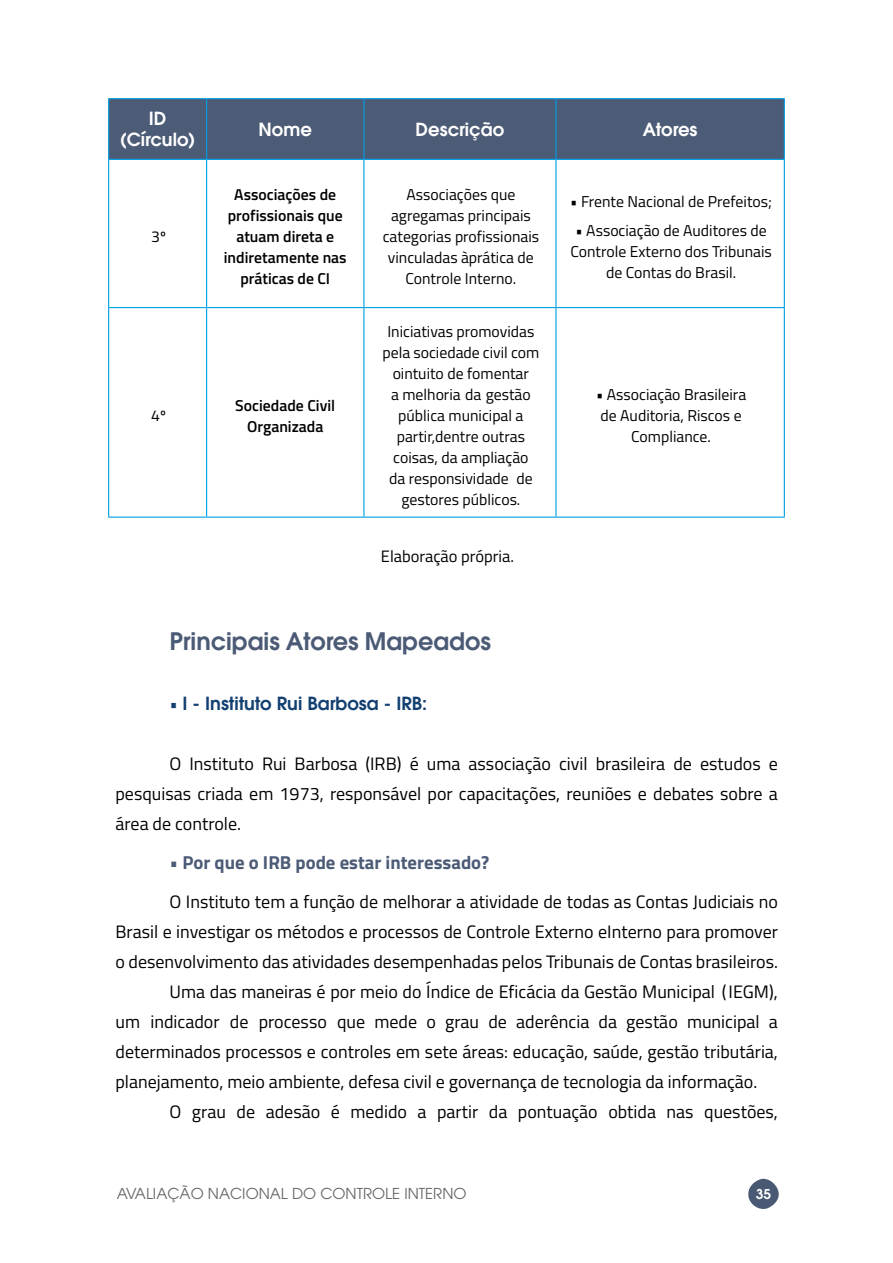
<style>
.page{position:relative;width:893px;height:1263px;background:#fff}
.page>*{position:absolute;margin:0;border:0;box-sizing:border-box;transform-origin:0 0}
.t1{font:600 24px "ITC Avant Garde Std";color:#4b5a75}
.t2{font:700 18.75px "Titillium Web";color:#4c5b76}
.t3{font:18px/30px "Titillium Web";color:#000;text-align:justify}
.t4{font:600 18px/21.6px "ITC Avant Garde Std";color:#fff;text-align:center}
.t5{font:600 18px "ITC Avant Garde Std";color:#134071}
.t6{font:16.5px "Titillium Web";color:#000}
.t7{font:15.75px/21px "Titillium Web";color:#000;text-align:center}
.t8{font:600 15.75px/21px "Titillium Web";color:#000;text-align:center}
.t9{font:15px "ITC Avant Garde Std";color:#666}
.t10{font:600 13.5px "ITC Avant Garde Std";color:#fff}
.s1{font-family:"Titillium Web";font-weight:400}
.s2{font-weight:400}
</style>
<div class="page">
<svg style="left:748px;top:1178px;width:31px;height:31px"></svg>
<div style="left:109px;top:99px;width:675px;height:60px;background:#4c5b76"></div>
<hr style="left:108px;top:98px;width:99px;height:1px;background:#009fe3">
<hr style="left:108px;top:99px;width:1px;height:60px;background:#009fe3">
<hr style="left:207px;top:98px;width:157px;height:1px;background:#009fe3">
<hr style="left:206px;top:99px;width:1px;height:60px;background:#009fe3">
<hr style="left:364px;top:98px;width:192px;height:1px;background:#009fe3">
<hr style="left:363px;top:99px;width:1px;height:60px;background:#009fe3">
<hr style="left:556px;top:98px;width:229px;height:1px;background:#009fe3">
<hr style="left:555px;top:99px;width:1px;height:60px;background:#009fe3">
<hr style="left:784px;top:99px;width:1px;height:60px;background:#009fe3">
<hr style="left:108px;top:159px;width:99px;height:1px;background:#009fe3">
<hr style="left:207px;top:159px;width:157px;height:1px;background:#009fe3">
<hr style="left:364px;top:159px;width:192px;height:1px;background:#009fe3">
<hr style="left:556px;top:159px;width:229px;height:1px;background:#009fe3">
<hr style="left:108px;top:160px;width:1px;height:147px;background:#009fe3">
<hr style="left:206px;top:160px;width:1px;height:147px;background:#009fe3">
<hr style="left:363px;top:160px;width:1px;height:147px;background:#009fe3">
<hr style="left:555px;top:160px;width:1px;height:147px;background:#009fe3">
<hr style="left:784px;top:160px;width:1px;height:147px;background:#009fe3">
<hr style="left:108px;top:307px;width:99px;height:1px;background:#009fe3">
<hr style="left:108px;top:308px;width:1px;height:209px;background:#009fe3">
<hr style="left:207px;top:307px;width:157px;height:1px;background:#009fe3">
<hr style="left:206px;top:308px;width:1px;height:209px;background:#009fe3">
<hr style="left:364px;top:307px;width:192px;height:1px;background:#009fe3">
<hr style="left:363px;top:308px;width:1px;height:209px;background:#009fe3">
<hr style="left:556px;top:307px;width:229px;height:1px;background:#009fe3">
<hr style="left:555px;top:308px;width:1px;height:209px;background:#009fe3">
<hr style="left:784px;top:308px;width:1px;height:209px;background:#009fe3">
<hr style="left:108px;top:517px;width:99px;height:1px;background:#009fe3">
<hr style="left:207px;top:517px;width:157px;height:1px;background:#009fe3">
<hr style="left:364px;top:517px;width:192px;height:1px;background:#009fe3">
<hr style="left:556px;top:517px;width:229px;height:1px;background:#009fe3">
<p class="t4" style="left:120px;top:107px;width:77px">ID (Círculo)</p>
<p class="t4" style="left:259px;top:118px;width:55px">Nome</p>
<p class="t4" style="left:416px;top:118px;width:90px">Descrição</p>
<p class="t4" style="left:643px;top:118px;width:56px">Atores</p>
<p class="t7" style="left:151px;top:226px;width:16px">3º</p>
<p class="t8" style="left:224px;top:184px;width:124px">Associações de profissionais que atuam direta e indiretamente nas práticas de CI</p>
<p class="t7" style="left:383px;top:184px;width:158px">Associações que agregam as principais categorias profissionais vinculadas à prática de<br>Controle Interno.</p>
<p class="t7" style="left:570px;top:190px;width:203px">• Frente Nacional de Prefeitos;</p>
<p class="t7" style="left:570px;top:219px;width:203px">• Associação de Auditores de<br>Controle Externo dos Tribunais de Contas do Brasil.</p>
<p class="t7" style="left:151px;top:404px;width:16px">4º</p>
<p class="t8" style="left:235px;top:394px;width:101px">Sociedade Civil<br>Organizada</p>
<p class="t7" style="left:382px;top:320px;width:158px">Iniciativas promovidas pela sociedade civil com o intuito de fomentar<br>a melhoria da gestão pública municipal a partir, dentre outras coisas, da ampliação<br>da responsividade de gestores públicos.</p>
<p class="t6" style="left:381px;top:544px;width:135px">Elaboração própria.</p>
<h1 class="t1" style="left:170px;top:626px;width:323px">Principais Atores Mapeados</h1>
<p class="t5" style="left:170px;top:692px;width:259px"><span class="s1">•</span> I - Instituto Rui Barbosa - IRB:</p>
<p class="t7" style="left:596px;top:383px;width:152px">• Associação Brasileira de Auditoria, Riscos e<br>Compliance.</p>
<p class="t3" style="left:116px;top:748px;width:664px;text-indent:54px">O Instituto Rui Barbosa (IRB) é uma associação civil brasileira de estudos e pesquisas criada em 1973, responsável por capacitações, reuniões e debates sobre a área de controle.</p>
<p class="t2" style="left:170px;top:848px;width:321px"><span class="s2">•</span> Por que o IRB pode estar interessado?</p>
<p class="t3" style="left:170px;top:886px;width:610px">O Instituto tem a função de melhorar a atividade de todas as Contas Judiciais no</p>
<p class="t3" style="left:116px;top:916px;width:664px">Brasil e investigar os métodos e processos de Controle Externo e Interno para promover</p>
<p class="t3" style="left:116px;top:946px;width:664px">o desenvolvimento das atividades desempenhadas pelos Tribunais de Contas brasileiros.</p>
<p class="t3" style="left:170px;top:976px;width:610px">Uma das maneiras é por meio do Índice de Eficácia da Gestão Municipal ( IEGM),</p>
<p class="t3" style="left:116px;top:1006px;width:664px">um indicador de processo que mede o grau de aderência da gestão municipal a</p>
<p class="t3" style="left:116px;top:1036px;width:664px">determinados processos e controles em sete áreas: educação, saúde, gestão tributária,</p>
<p class="t3" style="left:116px;top:1066px;width:643px">planejamento, meio ambiente, defesa civil e governança de tecnologia da informação.</p>
<p class="t3" style="left:170px;top:1096px;width:610px">O grau de adesão é medido a partir da pontuação obtida nas questões,</p>
<p class="t9" style="left:117px;top:1184px;width:351px">AVALIAÇÃO NACIONAL DO CONTROLE INTERNO</p>
<p class="t10" style="left:756px;top:1185px;width:17px">35</p>
</div>
